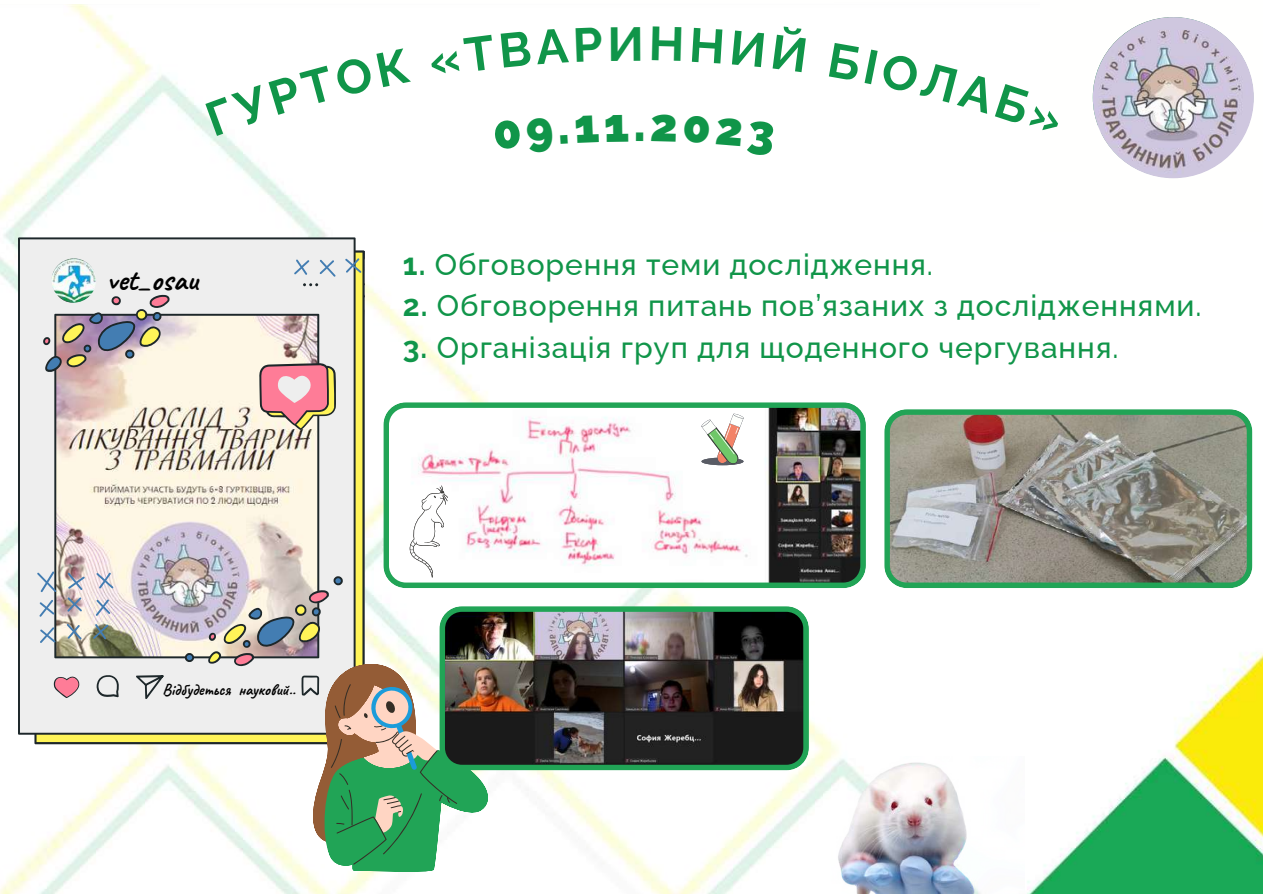
<style>
.page{position:relative;width:1263px;height:894px;background:#fff}
.page>*{position:absolute;margin:0;border:0;box-sizing:border-box;transform-origin:0 0}
.t1{font:700 47.85px "Raleway";color:#109549}
.t2{font:900 46.35px "Raleway";color:#109549}
.t3{font:700 30.6px "Caveat";color:#000}
.t4{font:500 30px "Raleway";letter-spacing:.03em;color:#109549}
.t5{font:700 16.35px "Caveat";color:#000}
.s1{font-weight:700}
</style>
<div class="page">
<img style="left:0;top:7px;width:1263px;height:886px">
<div style="left:1040px;top:0;width:223px;height:231px;background:#fffffe"></div>
<svg style="left:68px;top:4px;width:21px;height:3px"></svg>
<img style="left:1093px;top:17px;width:161px;height:161px;border-radius:50%">
<svg style="left:18px;top:237px;width:347px;height:507px;background:#d7d7d4"></svg>
<svg style="left:37px;top:258px;width:324px;height:385px;background:#e3d8cb"></svg>
<img style="left:52px;top:258px;width:44px;height:44px;border-radius:50%">
<svg style="left:871px;top:562px;width:13px;height:7px"></svg>
<svg style="left:884px;top:409px;width:368px;height:179px;background:#91978a"></svg>
<img style="left:497px;top:606px;width:311px;height:164px">
<svg style="left:383px;top:402px;width:483px;height:186px"></svg>
<img style="left:809px;top:756px;width:216px;height:137px">
<img style="left:54px;top:485px;width:443px;height:388px">
<svg style="left:701px;top:413px;width:43px;height:52px"></svg>
<svg style="left:205px;top:48px;width:206px;height:88px"></svg>
<svg style="left:430px;top:28px;width:139px;height:47px"></svg>
<svg style="left:576px;top:26px;width:26px;height:36px"></svg>
<svg style="left:652px;top:26px;width:29px;height:35px"></svg>
<svg style="left:692px;top:27px;width:30px;height:36px"></svg>
<svg style="left:732px;top:30px;width:32px;height:37px"></svg>
<svg style="left:773px;top:25px;width:34px;height:47px"></svg>
<svg style="left:829px;top:42px;width:211px;height:92px"></svg>
<svg style="left:494px;top:117px;width:60px;height:36px"></svg>
<svg style="left:560px;top:134px;width:8px;height:9px"></svg>
<svg style="left:575px;top:115px;width:24px;height:28px"></svg>
<svg style="left:606px;top:114px;width:22px;height:27px"></svg>
<svg style="left:651px;top:114px;width:25px;height:28px"></svg>
<svg style="left:684px;top:114px;width:26px;height:30px"></svg>
<svg style="left:716px;top:117px;width:58px;height:39px"></svg>
<p class="t3" style="left:107px;top:260px;width:92px">vet_osau</p>
<h1 class="t1" style="left:607px;top:16px;width:39px">И</h1>
<h2 class="t2" style="left:634px;top:98px;width:14px">.</h2>
<p class="t4" style="left:403px;top:246px;width:532px"><span class="s1">1.</span> Обговорення теми дослідження.</p>
<p class="t4" style="left:403px;top:288px;width:800px"><span class="s1">2.</span> Обговорення питань пов’язаних з дослідженнями.</p>
<p class="t4" style="left:403px;top:329px;width:717px"><span class="s1">3.</span> Організація груп для щоденного чергування.</p>
<p class="t5" style="left:163px;top:679px;width:134px">Відбудеться науковий..</p>
</div>
